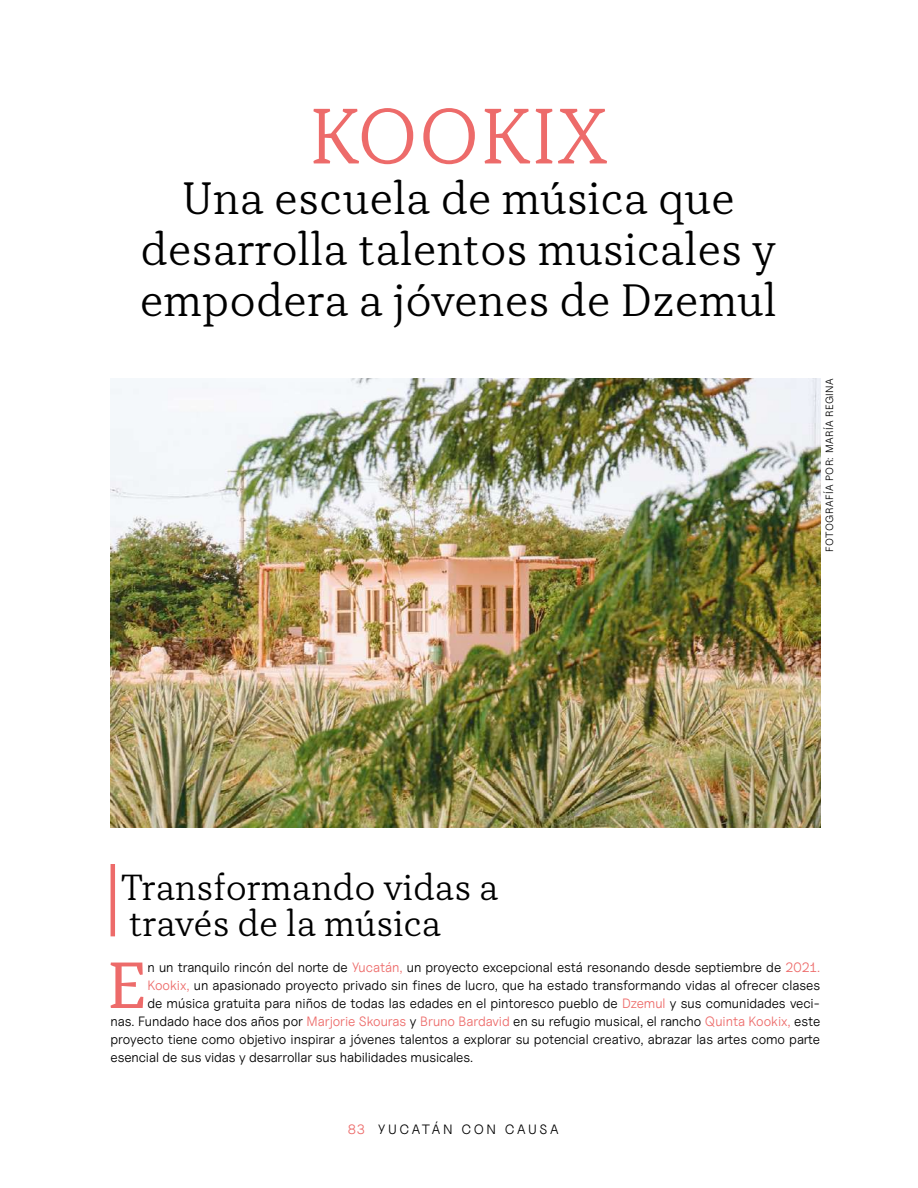
<style>
.page{position:relative;width:918px;height:1188px;background:#fff}
.page>*{position:absolute;margin:0;border:0;box-sizing:border-box;transform-origin:0 0}
.t1{font:300 78px "TT Tricks";color:#ed6b6a}
.t2{font:64.95px "TT Tricks";color:#ed6b6a}
.t3{font:300 45px/51px "TT Tricks";color:#000;text-align:center}
.t4{font:300 36px/36px "TT Tricks";color:#000}
.t5{font:13.5px "Uncut Sans Book";letter-spacing:-.005em;color:#000}
.t6{font:13.5px "Uncut Sans Book";letter-spacing:.185em;color:#000}
.t7{font:10.5px "Uncut Sans Book";letter-spacing:.045em;color:#000}
.s1{color:#ed6b6a}
</style>
<div class="page">
<hr style="left:0;top:0;width:1px;height:1188px;background:#ed6b6a">
<img style="left:111px;top:378px;width:709px;height:450px">
<hr style="left:111px;top:864px;width:4px;height:72px;background:#ed6b6a">
<h1 class="t1" style="left:309px;top:88px;width:301px">KOOKIX</h1>
<h3 class="t3" style="left:140px;top:173px;width:639px">Una escuela de música que desarrolla talentos musicales y empodera a jóvenes de Dzemul</h3>
<p class="t7" style="left:823px;top:552px;width:175px;rotate:-90deg">FOTOGRAFÍA POR: MARÍA REGINA</p>
<h3 class="t4" style="left:121px;top:870px;width:380px">Transformando vidas a través de la música</h3>
<h2 class="t2" style="left:107px;top:945px;width:42px">E</h2>
<p class="t5" style="left:148px;top:959px;width:674px">n un tranquilo rincón del norte de <span class="s1">Yucatán,</span> un proyecto excepcional está resonando desde septiembre de <span class="s1">2021.</span></p>
<p class="t5" style="left:148px;top:977px;width:674px"><span class="s1">Kookix,</span> un apasionado proyecto privado sin fines de lucro, que ha estado transformando vidas al ofrecer clases</p>
<p class="t5" style="left:148px;top:995px;width:674px">de música gratuita para niños de todas las edades en el pintoresco pueblo de <span class="s1">Dzemul</span> y sus comunidades veci-</p>
<p class="t5" style="left:111px;top:1013px;width:711px">nas. Fundado hace dos años por <span class="s1">Marjorie Skouras</span> y <span class="s1">Bruno Bardavid</span> en su refugio musical, el rancho <span class="s1">Quinta Kookix,</span> este</p>
<p class="t5" style="left:111px;top:1031px;width:711px">proyecto tiene como objetivo inspirar a jóvenes talentos a explorar su potencial creativo, abrazar las artes como parte</p>
<p class="t5" style="left:111px;top:1049px;width:364px">esencial de sus vidas y desarrollar sus habilidades musicales.</p>
<p class="t6" style="left:348px;top:1121px;width:212px"><span class="s1">83</span> YUCATÁN CON CAUSA</p>
</div>
